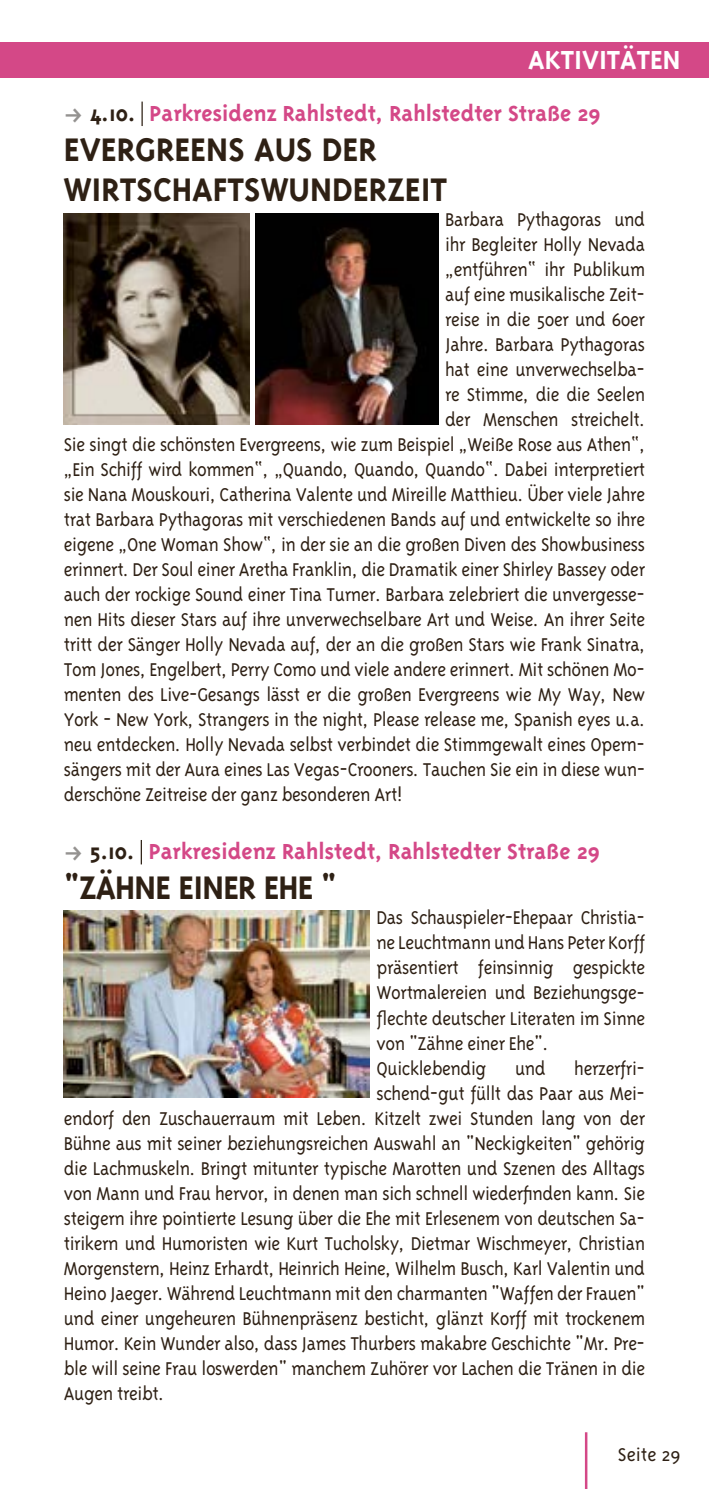
<style>
.page{position:relative;width:709px;height:1489px;background:#fff}
.page>*{position:absolute;margin:0;border:0;box-sizing:border-box;transform-origin:0 0}
.t1{font:700 37.5px "Triplex";color:#2e2014}
.t2{font:700 37.5px "Triplex";letter-spacing:-.02em;color:#2e2014}
.t3{font:700 30px "Triplex";color:#fff}
.t4{font:700 25px "Triplex";color:#d44887}
.t5{font:300 21.25px/25px "Triplex";letter-spacing:-.02em;color:#2e2014;scale:.96 1}
.t6{font:300 21.25px "Triplex";letter-spacing:-.02em;color:#2e2014}
.s1{color:#2e2014}
</style>
<div class="page">
<hr style="left:585px;top:1431px;width:2px;height:57px;background:#d44887">
<div style="left:0;top:43px;width:709px;height:35px;background:#d44887"></div>
<hr style="left:141px;top:102px;width:2px;height:24px;background:#2e2014">
<svg style="left:141px;top:840px;width:1px;height:24px"></svg>
<img style="left:64px;top:910px;width:305px;height:187px">
<img style="left:255px;top:213px;width:183px;height:212px">
<img style="left:64px;top:213px;width:185px;height:212px">
<h2 class="t3" style="left:528px;top:43px;width:150px">AKTIVITÄTEN</h2>
<p class="t4" style="left:89px;top:99px;width:513px"><span class="s1">4.10.</span> Parkresidenz Rahlstedt, Rahlstedter Straße 29</p>
<h1 class="t1" style="left:64px;top:128px;width:35px">Evergree</h1>
<h1 class="t1" style="left:206px;top:128px;width:135px">ns aus der</h1>
<h1 class="t1" style="left:64px;top:168px;width:45px">Wirtsc</h1>
<h1 class="t1" style="left:172px;top:168px;width:61px">haftswu</h1>
<h1 class="t1" style="left:310px;top:168px;width:109px">nderzeit</h1>
<p class="t5" style="left:445px;top:207px;width:210px">Barbara Pythagoras und</p>
<p class="t5" style="left:445px;top:232px;width:210px">ihr Begleiter Holly Nevada</p>
<p class="t5" style="left:445px;top:257px;width:210px">„entführen“ ihr Publikum</p>
<p class="t5" style="left:445px;top:282px;width:210px">auf eine musikalische Zeit-</p>
<p class="t5" style="left:445px;top:307px;width:210px">reise in die 50er und 60er</p>
<p class="t5" style="left:445px;top:332px;width:210px">Jahre. Barbara Pythagoras</p>
<p class="t5" style="left:445px;top:357px;width:210px">hat eine unverwechselba-</p>
<p class="t5" style="left:445px;top:382px;width:210px">re Stimme, die die Seelen</p>
<p class="t5" style="left:445px;top:407px;width:210px">der Menschen streichelt.</p>
<p class="t5" style="left:64px;top:432px;width:607px">Sie singt die schönsten Evergreens, wie zum Beispiel „Weiße Rose aus Athen“,</p>
<p class="t5" style="left:64px;top:457px;width:607px">„Ein Schiff wird kommen“, „Quando, Quando, Quando“. Dabei interpretiert</p>
<p class="t5" style="left:64px;top:482px;width:607px">sie Nana Mouskouri, Catherina Valente und Mireille Matthieu. Über viele Jahre</p>
<p class="t5" style="left:64px;top:507px;width:607px">trat Barbara Pythagoras mit verschiedenen Bands auf und entwickelte so ihre</p>
<p class="t5" style="left:64px;top:532px;width:607px">eigene „One Woman Show“, in der sie an die großen Diven des Showbusiness</p>
<p class="t5" style="left:64px;top:557px;width:607px">erinnert. Der Soul einer Aretha Franklin, die Dramatik einer Shirley Bassey oder</p>
<p class="t5" style="left:64px;top:582px;width:607px">auch der rockige Sound einer Tina Turner. Barbara zelebriert die unvergesse-</p>
<p class="t5" style="left:64px;top:607px;width:607px">nen Hits dieser Stars auf ihre unverwechselbare Art und Weise. An ihrer Seite</p>
<p class="t5" style="left:64px;top:632px;width:607px">tritt der Sänger Holly Nevada auf, der an die großen Stars wie Frank Sinatra,</p>
<p class="t5" style="left:64px;top:657px;width:607px">Tom Jones, Engelbert, Perry Como und viele andere erinnert. Mit schönen Mo-</p>
<p class="t5" style="left:64px;top:682px;width:607px">menten des Live-Gesangs lässt er die großen Evergreens wie My Way, New</p>
<p class="t5" style="left:64px;top:707px;width:607px">York - New York, Strangers in the night, Please release me, Spanish eyes u.a.</p>
<p class="t5" style="left:64px;top:732px;width:607px">neu entdecken. Holly Nevada selbst verbindet die Stimmgewalt eines Opern-</p>
<p class="t5" style="left:64px;top:757px;width:607px">sängers mit der Aura eines Las Vegas-Crooners. Tauchen Sie ein in diese wun-</p>
<p class="t5" style="left:64px;top:782px;width:355px">derschöne Zeitreise der ganz besonderen Art!</p>
<p class="t4" style="left:89px;top:837px;width:512px"><span class="s1">5.10.</span> Parkresidenz Rahlstedt, Rahlstedter Straße 29</p>
<h1 class="t2" style="left:64px;top:866px;width:275px">"Zähne einer Ehe "</h1>
<p class="t5" style="left:376px;top:905px;width:281px">Das Schauspieler-Ehepaar Christia&shy;ne Leuchtmann und Hans Peter Korff präsentiert feinsinnig gespickte<br>Wortmalereien und Beziehungsge&shy;flechte deutscher Literaten im Sinne von "Zähne einer Ehe".<br>Quicklebendig</p>
<p class="t5" style="left:515px;top:1055px;width:34px">und</p>
<p class="t5" style="left:574px;top:1055px;width:75px">herzerfri-</p>
<p class="t5" style="left:376px;top:1080px;width:281px">schend-gut füllt das Paar aus Mei-</p>
<p class="t5" style="left:64px;top:1105px;width:607px">endorf den Zuschauerraum mit Leben. Kitzelt zwei Stunden lang von der</p>
<p class="t5" style="left:64px;top:1130px;width:607px">Bühne aus mit seiner beziehungsreichen Auswahl an "Neckigkeiten" gehörig</p>
<p class="t5" style="left:64px;top:1155px;width:607px">die Lachmuskeln. Bringt mitunter typische Marotten und Szenen des Alltags</p>
<p class="t5" style="left:64px;top:1180px;width:607px">von Mann und Frau hervor, in denen man sich schnell wiederfinden kann. Sie</p>
<p class="t5" style="left:64px;top:1205px;width:607px">steigern ihre pointierte Lesung über die Ehe mit Erlesenem von deutschen Sa-</p>
<p class="t5" style="left:64px;top:1230px;width:607px">tirikern und Humoristen wie Kurt Tucholsky, Dietmar Wischmeyer, Christian</p>
<p class="t5" style="left:64px;top:1255px;width:607px">Morgenstern, Heinz Erhardt, Heinrich Heine, Wilhelm Busch, Karl Valentin und</p>
<p class="t5" style="left:64px;top:1280px;width:607px">Heino Jaeger. Während Leuchtmann mit den charmanten "Waffen der Frauen"</p>
<p class="t5" style="left:64px;top:1305px;width:607px">und einer ungeheuren Bühnenpräsenz besticht, glänzt Korff mit trockenem</p>
<p class="t5" style="left:64px;top:1330px;width:607px">Humor. Kein Wunder also, dass James Thurbers makabre Geschichte "Mr. Pre-</p>
<p class="t5" style="left:64px;top:1355px;width:607px">ble will seine Frau loswerden" manchem Zuhörer vor Lachen die Tränen in die</p>
<p class="t5" style="left:64px;top:1380px;width:106px">Augen treibt.</p>
<p class="t6" style="left:617px;top:1441px;width:64px">Seite 29</p>
</div>
